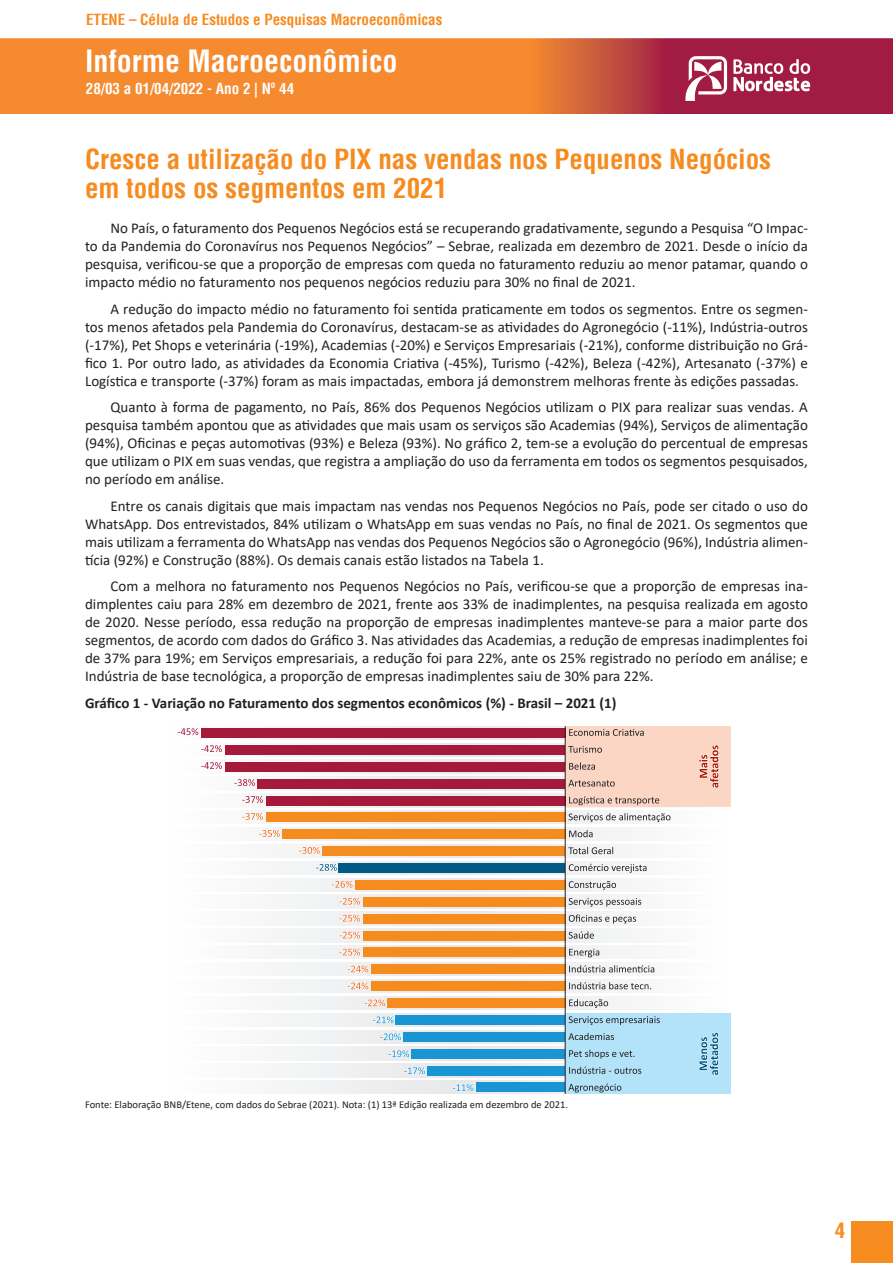
<style>
.page{position:relative;width:893px;height:1263px;background:#fff}
.page>*{position:absolute;margin:0;border:0;box-sizing:border-box;transform-origin:0 0}
.t1{font:700 condensed 30px "Helvetica";color:#fff}
.IMS_Tit_02{font:700 condensed 27px/29.1px "Helvetica";color:#f68b1f}
.t2{font:700 condensed 21px "Helvetica";color:#f68b1f}
.IMS_Corpo{font:15px/18px "Calibri";color:#231f20;text-align:justify}
.IMS_Tit_Fig_Graf{font:700 15px "Calibri";color:#231f20}
.t3{font:700 condensed 15px "Helvetica";color:#f68b1f}
.t4{font:700 condensed 15px "Helvetica";color:#fff}
.IMS_Fonte{font:10.5px "Calibri";color:#231f20}
</style>
<div class="page">
<img style="left:0;top:38px;width:893px;height:76px">
<svg style="left:684px;top:56px;width:43px;height:45px"></svg>
<svg style="left:733px;top:59px;width:77px;height:32px"></svg>
<div style="left:851px;top:1221px;width:42px;height:42px;background:#f68b1f"></div>
<svg style="left:288px;top:726px;width:277px;height:13px"></svg>
<div style="left:163px;top:996px;width:567px;height:13px;background:#f7f7f8"></div>
<svg style="left:288px;top:743px;width:277px;height:13px"></svg>
<svg style="left:225px;top:760px;width:340px;height:13px"></svg>
<svg style="left:257px;top:777px;width:308px;height:13px"></svg>
<svg style="left:281px;top:794px;width:284px;height:13px"></svg>
<svg style="left:281px;top:811px;width:390px;height:13px"></svg>
<div style="left:288px;top:827px;width:333px;height:14px;background:#f0f0f1"></div>
<svg style="left:288px;top:844px;width:333px;height:14px"></svg>
<div style="left:163px;top:861px;width:567px;height:13px;background:#f9f9f9"></div>
<div style="left:163px;top:878px;width:567px;height:13px;background:#f8f8f9"></div>
<svg style="left:288px;top:895px;width:354px;height:13px"></svg>
<svg style="left:288px;top:912px;width:349px;height:13px"></svg>
<svg style="left:288px;top:929px;width:333px;height:13px"></svg>
<svg style="left:288px;top:945px;width:333px;height:14px"></svg>
<div style="left:288px;top:962px;width:367px;height:14px;background:#f0f1f2"></div>
<div style="left:163px;top:979px;width:567px;height:14px;background:#f7f7f8"></div>
<div style="left:163px;top:1081px;width:567px;height:13px;background:#f2f3f4"></div>
<div style="left:163px;top:1064px;width:567px;height:13px;background:#f3f4f4"></div>
<svg style="left:288px;top:1047px;width:277px;height:13px"></svg>
<svg style="left:288px;top:1030px;width:277px;height:13px"></svg>
<div style="left:163px;top:1013px;width:567px;height:13px;background:#f5f5f6"></div>
<div style="left:565px;top:726px;width:165px;height:81px;background:#fcd6c5"></div>
<div style="left:476px;top:1083px;width:89px;height:9px;background:#1a95d3"></div>
<div style="left:428px;top:1066px;width:137px;height:9px;background:#1a95d3"></div>
<div style="left:411px;top:1049px;width:154px;height:9px;background:#1a95d3"></div>
<div style="left:403px;top:1032px;width:162px;height:9px;background:#1a95d3"></div>
<div style="left:395px;top:1015px;width:170px;height:10px;background:#1a95d3"></div>
<div style="left:339px;top:863px;width:226px;height:10px;background:#005987"></div>
<div style="left:266px;top:796px;width:299px;height:9px;background:#a5193b"></div>
<div style="left:258px;top:779px;width:307px;height:9px;background:#a5193b"></div>
<div style="left:225px;top:762px;width:340px;height:9px;background:#a5193b"></div>
<div style="left:225px;top:745px;width:340px;height:10px;background:#a5193b"></div>
<div style="left:201px;top:728px;width:364px;height:10px;background:#a5193b"></div>
<div style="left:266px;top:813px;width:299px;height:9px;background:#f68b1f"></div>
<div style="left:282px;top:829px;width:283px;height:10px;background:#f68b1f"></div>
<div style="left:323px;top:846px;width:242px;height:10px;background:#f68b1f"></div>
<div style="left:355px;top:880px;width:210px;height:10px;background:#f68b1f"></div>
<div style="left:363px;top:897px;width:202px;height:9px;background:#f68b1f"></div>
<div style="left:363px;top:914px;width:202px;height:9px;background:#f68b1f"></div>
<div style="left:363px;top:931px;width:202px;height:9px;background:#f68b1f"></div>
<div style="left:363px;top:948px;width:202px;height:9px;background:#f68b1f"></div>
<div style="left:371px;top:964px;width:194px;height:10px;background:#f68b1f"></div>
<div style="left:371px;top:981px;width:194px;height:10px;background:#f68b1f"></div>
<div style="left:387px;top:998px;width:178px;height:10px;background:#f68b1f"></div>
<svg style="left:699px;top:745px;width:20px;height:43px"></svg>
<svg style="left:177px;top:728px;width:22px;height:8px"></svg>
<svg style="left:201px;top:745px;width:21px;height:8px"></svg>
<svg style="left:201px;top:762px;width:21px;height:8px"></svg>
<svg style="left:234px;top:779px;width:21px;height:8px"></svg>
<svg style="left:242px;top:796px;width:39px;height:41px"></svg>
<svg style="left:298px;top:846px;width:23px;height:9px"></svg>
<svg style="left:316px;top:863px;width:21px;height:8px"></svg>
<svg style="left:332px;top:880px;width:21px;height:8px"></svg>
<svg style="left:338px;top:895px;width:23px;height:11px"></svg>
<svg style="left:338px;top:912px;width:23px;height:11px"></svg>
<svg style="left:338px;top:929px;width:23px;height:11px"></svg>
<svg style="left:338px;top:946px;width:23px;height:11px"></svg>
<svg style="left:347px;top:963px;width:22px;height:10px"></svg>
<svg style="left:347px;top:982px;width:22px;height:8px"></svg>
<svg style="left:364px;top:999px;width:22px;height:8px"></svg>
<svg style="left:373px;top:1016px;width:21px;height:8px"></svg>
<svg style="left:379px;top:1031px;width:23px;height:10px"></svg>
<svg style="left:388px;top:1049px;width:22px;height:9px"></svg>
<svg style="left:403px;top:1067px;width:23px;height:11px"></svg>
<svg style="left:452px;top:1082px;width:22px;height:10px"></svg>
<div style="left:565px;top:1014px;width:165px;height:80px;background:#b3e3f9"></div>
<svg style="left:569px;top:729px;width:75px;height:7px"></svg>
<svg style="left:568px;top:746px;width:34px;height:7px"></svg>
<svg style="left:569px;top:762px;width:26px;height:8px"></svg>
<svg style="left:568px;top:780px;width:47px;height:6px"></svg>
<svg style="left:569px;top:796px;width:90px;height:9px"></svg>
<svg style="left:569px;top:813px;width:101px;height:9px"></svg>
<svg style="left:569px;top:830px;width:24px;height:7px"></svg>
<svg style="left:568px;top:847px;width:45px;height:7px"></svg>
<svg style="left:569px;top:864px;width:77px;height:9px"></svg>
<svg style="left:569px;top:881px;width:47px;height:9px"></svg>
<svg style="left:569px;top:898px;width:72px;height:9px"></svg>
<svg style="left:569px;top:914px;width:67px;height:9px"></svg>
<svg style="left:569px;top:931px;width:25px;height:8px"></svg>
<svg style="left:569px;top:949px;width:30px;height:8px"></svg>
<svg style="left:569px;top:965px;width:85px;height:7px"></svg>
<svg style="left:569px;top:982px;width:82px;height:7px"></svg>
<svg style="left:569px;top:999px;width:39px;height:9px"></svg>
<svg style="left:569px;top:1016px;width:91px;height:9px"></svg>
<svg style="left:568px;top:1033px;width:46px;height:7px"></svg>
<svg style="left:569px;top:1050px;width:65px;height:9px"></svg>
<svg style="left:569px;top:1066px;width:72px;height:8px"></svg>
<svg style="left:568px;top:1083px;width:53px;height:9px"></svg>
<svg style="left:699px;top:1032px;width:20px;height:44px"></svg>
<hr style="left:565px;top:726px;width:1px;height:368px;background:#231f20">
<p class="t3" style="left:86px;top:10px;width:358px">ETENE – Célula de Estudos e Pesquisas Macroeconômicas</p>
<h1 class="t1" style="left:85px;top:43px;width:314px">Informe Macroeconômico</h1>
<p class="t4" style="left:86px;top:79px;width:210px">28/03 a 01/04/2022 - Ano 2 | Nº 44</p>
<p class="IMS_Tit_02" style="left:85px;top:145px;width:688px">Cresce a utilização do PIX nas vendas nos Pequenos Negócios em todos os segmentos em 2021</p>
<p class="IMS_Corpo" style="left:85px;top:219px;width:724px;text-indent:26px">No País, o faturamento dos Pequenos Negócios está se recuperando gradativamente, segundo a Pesquisa “O Impac&shy;to da Pandemia do Coronavírus nos Pequenos Negócios” – Sebrae, realizada em dezembro de 2021. Desde o início da pesquisa, verificou-se que a proporção de empresas com queda no faturamento reduziu ao menor patamar, quando o impacto médio no faturamento nos pequenos negócios reduziu para 30% no final de 2021.</p>
<p class="IMS_Corpo" style="left:85px;top:299px;width:724px;text-indent:26px">A redução do impacto médio no faturamento foi sentida praticamente em todos os segmentos. Entre os segmen&shy;tos menos afetados pela Pandemia do Coronavírus, destacam-se as atividades do Agronegócio (-11%), Indústria-outros (-17%), Pet Shops e veterinária (-19%), Academias (-20%) e Serviços Empresariais (-21%), conforme distribuição no Grá&shy;fico 1. Por outro lado, as atividades da Economia Criativa (-45%), Turismo (-42%), Beleza (-42%), Artesanato (-37%) e Logística e transporte (-37%) foram as mais impactadas, embora já demonstrem melhoras frente às edições passadas.</p>
<p class="IMS_Corpo" style="left:85px;top:398px;width:724px;text-indent:26px">Quanto à forma de pagamento, no País, 86% dos Pequenos Negócios utilizam o PIX para realizar suas vendas. A pesquisa também apontou que as atividades que mais usam os serviços são Academias (94%), Serviços de alimentação (94%), Oficinas e peças automotivas (93%) e Beleza (93%). No gráfico 2, tem-se a evolução do percentual de empresas que utilizam o PIX em suas vendas, que registra a ampliação do uso da ferramenta em todos os segmentos pesquisados, no período em análise.</p>
<p class="IMS_Corpo" style="left:85px;top:496px;width:724px;text-indent:26px">Entre os canais digitais que mais impactam nas vendas nos Pequenos Negócios no País, pode ser citado o uso do WhatsApp. Dos entrevistados, 84% utilizam o WhatsApp em suas vendas no País, no final de 2021. Os segmentos que mais utilizam a ferramenta do WhatsApp nas vendas dos Pequenos Negócios são o Agronegócio (96%), Indústria alimen&shy;tícia (92%) e Construção (88%). Os demais canais estão listados na Tabela 1.</p>
<p class="IMS_Corpo" style="left:85px;top:577px;width:724px;text-indent:26px">Com a melhora no faturamento nos Pequenos Negócios no País, verificou-se que a proporção de empresas ina&shy;dimplentes caiu para 28% em dezembro de 2021, frente aos 33% de inadimplentes, na pesquisa realizada em agosto de 2020. Nesse período, essa redução na proporção de empresas inadimplentes manteve-se para a maior parte dos segmentos, de acordo com dados do Gráfico 3. Nas atividades das Academias, a redução de empresas inadimplentes foi de 37% para 19%; em Serviços empresariais, a redução foi para 22%, ante os 25% registrado no período em análise; e Indústria de base tecnológica, a proporção de empresas inadimplentes saiu de 30% para 22%.</p>
<p class="IMS_Tit_Fig_Graf" style="left:85px;top:692px;width:533px">Gráfico 1 - Variação no Faturamento dos segmentos econômicos (%) - Brasil – 2021 (1)</p>
<p class="IMS_Fonte" style="left:85px;top:1097px;width:484px">Fonte: Elaboração BNB/Etene, com dados do Sebrae (2021). Nota: (1) 13ª Edição realizada em dezembro de 2021.</p>
<h3 class="t2" style="left:835px;top:1217px;width:12px">4</h3>
</div>
